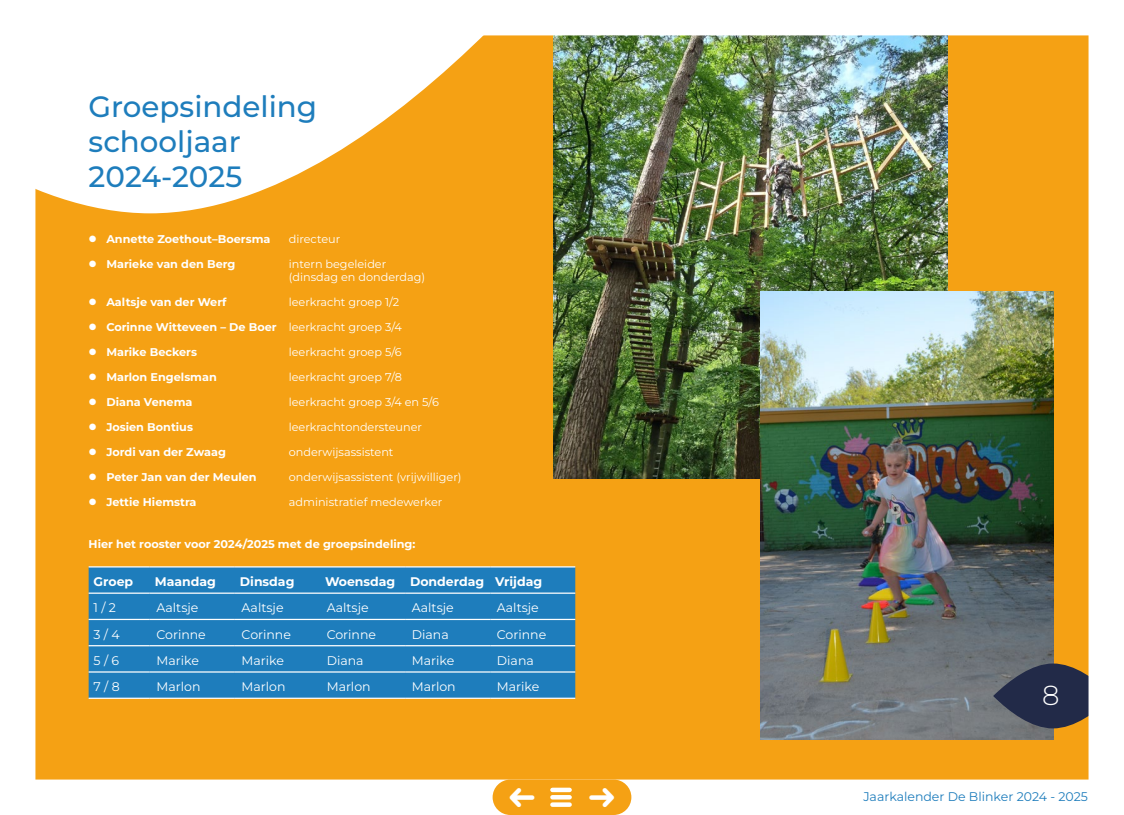
<style>
.page{position:relative;width:1124px;height:815px;background:#fff}
.page>*{position:absolute;margin:0;border:0;box-sizing:border-box;transform-origin:0 0}
._22titel{font:500 29.38px/35.2px "Montserrat";color:#1e7dbc}
.t1{font:300 27.5px "Montserrat";color:#fff}
.plat_wit_tabel{font:12.5px "Montserrat";color:#fff}
.plat_wit_tabel-2{font:700 12.5px "Montserrat";color:#fff}
.t2{font:12.5px "Montserrat";color:#1e7dbc}
.plat_diap_10_Basislijn{font:700 11.25px "Montserrat";color:#fff}
.t3{font:11.25px/13.8px "Montserrat";color:#fff}
.s1{font-weight:400}
</style>
<div class="page">
<img style="left:35px;top:35px;width:1054px;height:780px">
<div style="left:492px;top:780px;width:139px;height:35px;background:#f5a114;border-radius:18px"></div>
<div style="left:1038px;top:758px;width:14px;height:14px;background:#f5a114"></div>
<div style="left:979px;top:758px;width:14px;height:14px;background:#f5a114"></div>
<div style="left:1008px;top:758px;width:15px;height:14px;background:#f5a114"></div>
<div style="left:71px;top:758px;width:14px;height:14px;background:#f5a114"></div>
<div style="left:160px;top:758px;width:15px;height:14px;background:#f5a114"></div>
<div style="left:949px;top:758px;width:14px;height:14px;background:#f5a114"></div>
<div style="left:250px;top:758px;width:14px;height:14px;background:#f5a114"></div>
<div style="left:859px;top:758px;width:14px;height:14px;background:#f5a114"></div>
<div style="left:339px;top:758px;width:15px;height:14px;background:#f5a114"></div>
<div style="left:770px;top:758px;width:14px;height:14px;background:#f5a114"></div>
<div style="left:429px;top:758px;width:14px;height:14px;background:#f5a114"></div>
<div style="left:680px;top:758px;width:14px;height:14px;background:#f5a114"></div>
<div style="left:131px;top:758px;width:14px;height:14px;background:#f5a114"></div>
<div style="left:220px;top:758px;width:14px;height:14px;background:#f5a114"></div>
<div style="left:889px;top:758px;width:14px;height:14px;background:#f5a114"></div>
<div style="left:310px;top:758px;width:14px;height:14px;background:#f5a114"></div>
<div style="left:799px;top:758px;width:15px;height:14px;background:#f5a114"></div>
<div style="left:399px;top:758px;width:14px;height:14px;background:#f5a114"></div>
<div style="left:710px;top:758px;width:14px;height:14px;background:#f5a114"></div>
<div style="left:489px;top:758px;width:14px;height:14px;background:#f5a114"></div>
<div style="left:620px;top:758px;width:15px;height:14px;background:#f5a114"></div>
<div style="left:101px;top:758px;width:14px;height:14px;background:#f5a114"></div>
<div style="left:190px;top:758px;width:14px;height:14px;background:#f5a114"></div>
<div style="left:919px;top:758px;width:14px;height:14px;background:#f5a114"></div>
<div style="left:280px;top:758px;width:14px;height:14px;background:#f5a114"></div>
<div style="left:829px;top:758px;width:14px;height:14px;background:#f5a114"></div>
<div style="left:369px;top:758px;width:14px;height:14px;background:#f5a114"></div>
<div style="left:740px;top:758px;width:14px;height:14px;background:#f5a114"></div>
<div style="left:459px;top:758px;width:14px;height:14px;background:#f5a114"></div>
<div style="left:650px;top:758px;width:14px;height:14px;background:#f5a114"></div>
<svg style="left:526px;top:744px;width:71px;height:71px;fill:#f5a114"></svg>
<svg style="left:553px;top:53px;width:17px;height:18px"></svg>
<svg style="left:90px;top:235px;width:6px;height:7px"></svg>
<svg style="left:90px;top:260px;width:6px;height:7px"></svg>
<svg style="left:90px;top:299px;width:6px;height:6px"></svg>
<svg style="left:90px;top:324px;width:6px;height:6px"></svg>
<svg style="left:90px;top:349px;width:6px;height:6px"></svg>
<svg style="left:90px;top:374px;width:6px;height:6px"></svg>
<svg style="left:90px;top:399px;width:6px;height:6px"></svg>
<svg style="left:90px;top:424px;width:6px;height:6px"></svg>
<svg style="left:90px;top:449px;width:6px;height:6px"></svg>
<svg style="left:90px;top:474px;width:6px;height:6px"></svg>
<svg style="left:90px;top:499px;width:6px;height:6px"></svg>
<svg style="left:527px;top:787px;width:7px;height:14px"></svg>
<svg style="left:589px;top:787px;width:7px;height:14px"></svg>
<p class="_22titel" style="left:89px;top:88px;width:230px">Groepsindeling schooljaar</p>
<p class="_22titel" style="left:89px;top:158px;width:155px">2024-2025</p>
<p class="plat_diap_10_Basislijn" style="left:106px;top:230px;width:165px">Annette Zoethout–Boersma</p>
<p class="t3" style="left:289px;top:231px;width:53px">directeur</p>
<p class="plat_diap_10_Basislijn" style="left:106px;top:255px;width:131px">Marieke van den Berg</p>
<p class="t3" style="left:289px;top:256px;width:138px">intern begeleider (dinsdag en donderdag)</p>
<p class="plat_diap_10_Basislijn" style="left:106px;top:294px;width:122px">Aaltsje van der Werf</p>
<p class="t3" style="left:289px;top:295px;width:112px">leerkracht groep 1/2</p>
<p class="plat_diap_10_Basislijn" style="left:106px;top:319px;width:297px">Corinne Witteveen – De Boer <span class="s1">leerkracht groep 3/4</span></p>
<p class="plat_diap_10_Basislijn" style="left:106px;top:344px;width:92px">Marike Beckers</p>
<p class="t3" style="left:289px;top:345px;width:114px">leerkracht groep 5/6</p>
<p class="plat_diap_10_Basislijn" style="left:106px;top:369px;width:112px">Marlon Engelsman</p>
<p class="t3" style="left:289px;top:370px;width:115px">leerkracht groep 7/8</p>
<p class="plat_diap_10_Basislijn" style="left:106px;top:394px;width:88px">Diana Venema</p>
<p class="t3" style="left:289px;top:395px;width:152px">leerkracht groep 3/4 en 5/6</p>
<p class="plat_diap_10_Basislijn" style="left:106px;top:419px;width:88px">Josien Bontius</p>
<p class="t3" style="left:289px;top:420px;width:135px">leerkrachtondersteuner</p>
<p class="plat_diap_10_Basislijn" style="left:106px;top:444px;width:121px">Jordi van der Zwaag</p>
<p class="t3" style="left:289px;top:445px;width:106px">onderwijsassistent</p>
<p class="plat_diap_10_Basislijn" style="left:106px;top:469px;width:152px">Peter Jan van der Meulen</p>
<p class="t3" style="left:289px;top:470px;width:174px">onderwijsassistent (vrijwilliger)</p>
<p class="plat_diap_10_Basislijn" style="left:106px;top:494px;width:92px">Jettie Hiemstra</p>
<p class="t3" style="left:289px;top:495px;width:155px">administratief medewerker</p>
<p class="plat_diap_10_Basislijn" style="left:89px;top:535px;width:328px">Hier het rooster voor 2024/2025 met de groepsindeling:</p>
<p class="plat_wit_tabel-2" style="left:94px;top:573px;width:41px">Groep</p>
<p class="plat_wit_tabel-2" style="left:155px;top:573px;width:63px">Maandag</p>
<p class="plat_wit_tabel-2" style="left:240px;top:573px;width:56px">Dinsdag</p>
<p class="plat_wit_tabel-2" style="left:325px;top:573px;width:72px">Woensdag</p>
<p class="plat_wit_tabel-2" style="left:410px;top:573px;width:76px">Donderdag</p>
<p class="plat_wit_tabel-2" style="left:495px;top:573px;width:48px">Vrijdag</p>
<p class="plat_wit_tabel" style="left:94px;top:599px;width:24px">1 / 2</p>
<p class="plat_wit_tabel" style="left:156px;top:599px;width:43px">Aaltsje</p>
<p class="plat_wit_tabel" style="left:241px;top:599px;width:43px">Aaltsje</p>
<p class="plat_wit_tabel" style="left:327px;top:599px;width:43px">Aaltsje</p>
<p class="plat_wit_tabel" style="left:412px;top:599px;width:43px">Aaltsje</p>
<p class="plat_wit_tabel" style="left:497px;top:599px;width:43px">Aaltsje</p>
<p class="plat_wit_tabel" style="left:94px;top:626px;width:28px">3 / 4</p>
<p class="plat_wit_tabel" style="left:156px;top:626px;width:51px">Corinne</p>
<p class="plat_wit_tabel" style="left:241px;top:626px;width:51px">Corinne</p>
<p class="plat_wit_tabel" style="left:327px;top:626px;width:51px">Corinne</p>
<p class="plat_wit_tabel" style="left:412px;top:626px;width:38px">Diana</p>
<p class="plat_wit_tabel" style="left:497px;top:626px;width:51px">Corinne</p>
<p class="plat_wit_tabel" style="left:94px;top:652px;width:27px">5 / 6</p>
<p class="plat_wit_tabel" style="left:156px;top:652px;width:44px">Marike</p>
<p class="plat_wit_tabel" style="left:241px;top:652px;width:44px">Marike</p>
<p class="plat_wit_tabel" style="left:327px;top:652px;width:38px">Diana</p>
<p class="plat_wit_tabel" style="left:412px;top:652px;width:44px">Marike</p>
<p class="plat_wit_tabel" style="left:497px;top:652px;width:38px">Diana</p>
<p class="plat_wit_tabel" style="left:94px;top:678px;width:28px">7 / 8</p>
<p class="plat_wit_tabel" style="left:156px;top:678px;width:45px">Marlon</p>
<p class="plat_wit_tabel" style="left:241px;top:678px;width:45px">Marlon</p>
<p class="plat_wit_tabel" style="left:327px;top:678px;width:45px">Marlon</p>
<p class="plat_wit_tabel" style="left:412px;top:678px;width:45px">Marlon</p>
<p class="plat_wit_tabel" style="left:497px;top:678px;width:44px">Marike</p>
<h2 class="t1" style="left:1041px;top:677px;width:19px">8</h2>
<p class="t2" style="left:863px;top:788px;width:226px">Jaarkalender De Blinker 2024 - 2025</p>
</div>
